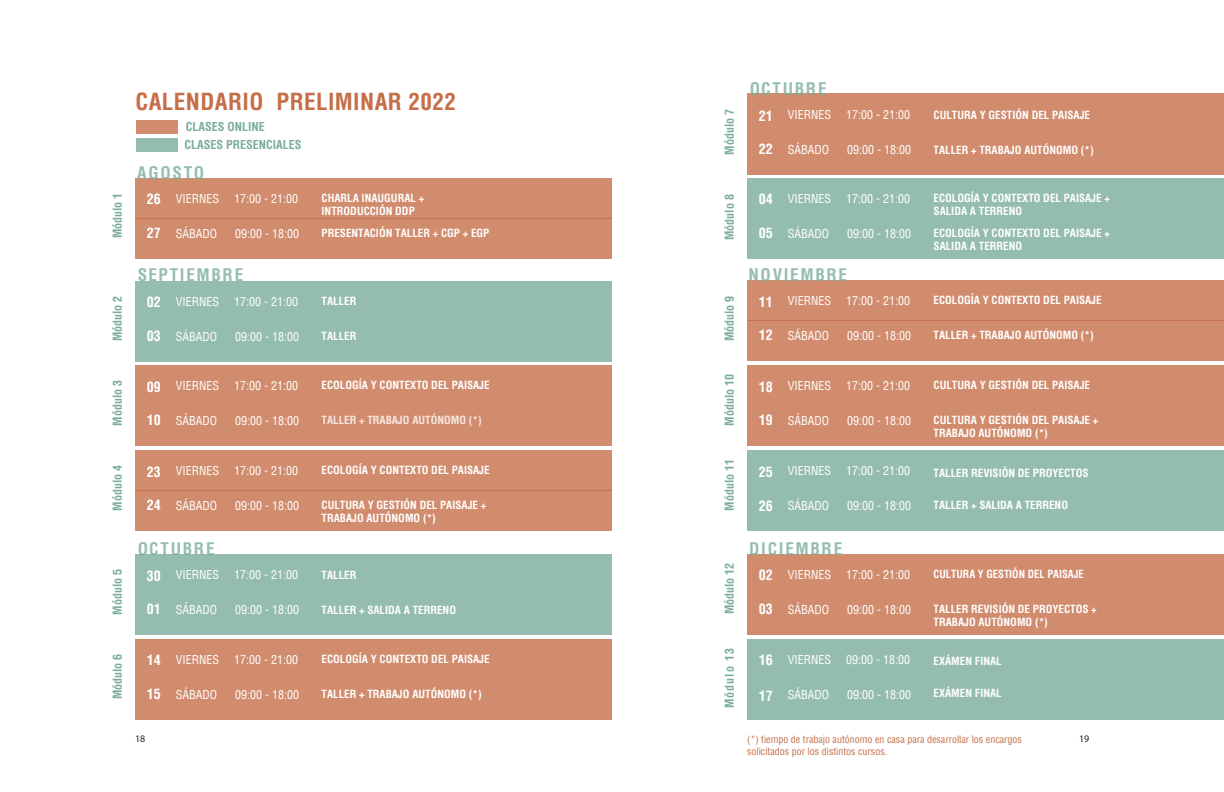
<style>
.page{position:relative;width:1224px;height:792px;background:#fff}
.page>*{position:absolute;margin:0;border:0;box-sizing:border-box;transform-origin:0 0}
.t1{font:700 condensed 23px "Helvetica";letter-spacing:.02em;color:#c66e49}
.t2{font:700 condensed 17px "Helvetica";letter-spacing:.1em;color:#7bad9c}
.t3{font:700 condensed 14px "Helvetica";color:#fff}
.t4{font:condensed 12px "Helvetica";color:#fff}
.t5{font:700 condensed 12px "Helvetica";color:#7bad9c}
.t6{font:700 condensed 12px "Helvetica";letter-spacing:.08em;color:#7bad9c}
.t7{font:700 condensed 11px "Helvetica";color:#fff}
.t8{font:700 condensed 11px "Helvetica";color:#fff;scale:.96 1}
.t9{font:condensed 10px/12px "Helvetica";color:#c66e49}
.t10{font:10px "Myriad Pro";color:#231f20}
</style>
<div class="page">
<div style="left:747px;top:450px;width:477px;height:81px;background:#95bdaf"></div>
<div style="left:135px;top:178px;width:477px;height:40px;background:#d18b6d"></div>
<div style="left:135px;top:639px;width:477px;height:80px;background:#d18b6d"></div>
<div style="left:135px;top:365px;width:477px;height:81px;background:#d18b6d"></div>
<div style="left:135px;top:281px;width:477px;height:80px;background:#95bdaf"></div>
<div style="left:135px;top:450px;width:477px;height:41px;background:#d18b6d"></div>
<div style="left:135px;top:555px;width:477px;height:80px;background:#95bdaf"></div>
<div style="left:747px;top:554px;width:477px;height:80px;background:#d18b6d"></div>
<div style="left:747px;top:134px;width:477px;height:41px;background:#d18b6d"></div>
<div style="left:747px;top:639px;width:477px;height:80px;background:#95bdaf"></div>
<div style="left:747px;top:321px;width:477px;height:40px;background:#d18b6d"></div>
<div style="left:747px;top:178px;width:477px;height:80px;background:#95bdaf"></div>
<div style="left:747px;top:365px;width:477px;height:81px;background:#d18b6d"></div>
<div style="left:135px;top:218px;width:477px;height:40px;background:#d18b6d"></div>
<div style="left:135px;top:491px;width:477px;height:40px;background:#d18b6d"></div>
<div style="left:747px;top:94px;width:477px;height:40px;background:#d18b6d"></div>
<div style="left:747px;top:280px;width:477px;height:41px;background:#d18b6d"></div>
<div style="left:136px;top:121px;width:41px;height:13px;background:#d18b6d"></div>
<div style="left:136px;top:139px;width:41px;height:13px;background:#95bdaf"></div>
<p class="t5" style="left:109px;top:238px;width:47px;rotate:-90deg">Módulo 1</p>
<p class="t5" style="left:109px;top:341px;width:47px;rotate:-90deg">Módulo 2</p>
<p class="t5" style="left:109px;top:426px;width:47px;rotate:-90deg">Módulo 3</p>
<p class="t5" style="left:109px;top:511px;width:47px;rotate:-90deg">Módulo 4</p>
<p class="t5" style="left:109px;top:615px;width:47px;rotate:-90deg">Módulo 5</p>
<p class="t5" style="left:109px;top:699px;width:47px;rotate:-90deg">Módulo 6</p>
<p class="t1" style="left:135px;top:87px;width:322px">CALENDARIO PRELIMINAR 2022</p>
<p class="t5" style="left:186px;top:119px;width:81px">CLASES ONLINE</p>
<p class="t5" style="left:185px;top:137px;width:119px">CLASES PRESENCIALES</p>
<p class="t5" style="left:721px;top:155px;width:47px;rotate:-90deg">Módulo 7</p>
<h2 class="t2" style="left:749px;top:78px;width:79px">OCTUBRE</h2>
<p class="t3" style="left:759px;top:106px;width:15px">21</p>
<p class="t3" style="left:759px;top:140px;width:15px">22</p>
<p class="t4" style="left:788px;top:107px;width:124px">VIERNES 17:00 - 21:00</p>
<p class="t4" style="left:788px;top:142px;width:43px">SÁBADO</p>
<p class="t4" style="left:847px;top:142px;width:65px">09:00 - 18:00</p>
<p class="t7" style="left:934px;top:107px;width:158px">CULTURA Y GESTIÓN DEL PAISAJE</p>
<p class="t7" style="left:934px;top:142px;width:162px">TALLER + TRABAJO AUTÓNOMO (*)</p>
<h2 class="t2" style="left:137px;top:162px;width:69px">AGOSTO</h2>
<p class="t3" style="left:147px;top:190px;width:15px">26</p>
<p class="t3" style="left:147px;top:224px;width:15px">27</p>
<p class="t4" style="left:176px;top:191px;width:45px">VIERNES</p>
<p class="t4" style="left:234px;top:191px;width:65px">17:00 - 21:00</p>
<p class="t4" style="left:176px;top:226px;width:43px">SÁBADO</p>
<p class="t4" style="left:235px;top:226px;width:65px">09:00 - 18:00</p>
<p class="t7" style="left:322px;top:191px;width:104px">CHARLA INAUGURAL +</p>
<p class="t7" style="left:322px;top:204px;width:95px">INTRODUCCIÓN DDP</p>
<p class="t7" style="left:322px;top:226px;width:169px">PRESENTACIÓN TALLER + CGP + EGP</p>
<p class="t5" style="left:721px;top:240px;width:47px;rotate:-90deg">Módulo 8</p>
<p class="t3" style="left:759px;top:190px;width:15px">04</p>
<p class="t3" style="left:759px;top:224px;width:15px">05</p>
<p class="t4" style="left:788px;top:191px;width:124px">VIERNES 17:00 - 21:00</p>
<p class="t4" style="left:788px;top:226px;width:43px">SÁBADO</p>
<p class="t4" style="left:847px;top:226px;width:65px">09:00 - 18:00</p>
<p class="t7" style="left:934px;top:191px;width:178px">ECOLOGÍA Y CONTEXTO DEL PAISAJE +</p>
<p class="t7" style="left:934px;top:204px;width:90px">SALIDA A TERRENO</p>
<p class="t7" style="left:934px;top:226px;width:178px">ECOLOGÍA Y CONTEXTO DEL PAISAJE +</p>
<p class="t7" style="left:934px;top:239px;width:90px">SALIDA A TERRENO</p>
<h2 class="t2" style="left:137px;top:264px;width:107px">SEPTIEMBRE</h2>
<h2 class="t2" style="left:749px;top:264px;width:100px">NOVIEMBRE</h2>
<p class="t3" style="left:147px;top:293px;width:15px">02</p>
<p class="t4" style="left:176px;top:294px;width:45px">VIERNES</p>
<p class="t4" style="left:234px;top:294px;width:65px">17:00 - 21:00</p>
<p class="t7" style="left:322px;top:294px;width:36px">TALLER</p>
<p class="t3" style="left:147px;top:327px;width:15px">03</p>
<p class="t4" style="left:176px;top:329px;width:43px">SÁBADO</p>
<p class="t4" style="left:235px;top:329px;width:65px">09:00 - 18:00</p>
<p class="t7" style="left:322px;top:329px;width:36px">TALLER</p>
<p class="t3" style="left:147px;top:377px;width:15px">09</p>
<p class="t4" style="left:176px;top:378px;width:45px">VIERNES</p>
<p class="t4" style="left:234px;top:378px;width:65px">17:00 - 21:00</p>
<p class="t7" style="left:322px;top:378px;width:170px">ECOLOGÍA Y CONTEXTO DEL PAISAJE</p>
<p class="t3" style="left:147px;top:411px;width:15px">10</p>
<p class="t4" style="left:176px;top:413px;width:43px">SÁBADO</p>
<p class="t4" style="left:235px;top:413px;width:65px">09:00 - 18:00</p>
<p class="t7" style="left:322px;top:413px;width:162px">TALLER + TRABAJO AUTÓNOMO (*)</p>
<p class="t3" style="left:147px;top:462px;width:15px">23</p>
<p class="t4" style="left:176px;top:463px;width:45px">VIERNES</p>
<p class="t4" style="left:234px;top:463px;width:65px">17:00 - 21:00</p>
<p class="t7" style="left:322px;top:463px;width:170px">ECOLOGÍA Y CONTEXTO DEL PAISAJE</p>
<p class="t3" style="left:147px;top:496px;width:15px">24</p>
<p class="t4" style="left:176px;top:498px;width:43px">SÁBADO</p>
<p class="t4" style="left:235px;top:498px;width:65px">09:00 - 18:00</p>
<p class="t7" style="left:322px;top:498px;width:166px">CULTURA Y GESTIÓN DEL PAISAJE +</p>
<p class="t7" style="left:322px;top:511px;width:116px">TRABAJO AUTÓNOMO (*)</p>
<p class="t5" style="left:721px;top:341px;width:47px;rotate:-90deg">Módulo 9</p>
<p class="t5" style="left:721px;top:426px;width:53px;rotate:-90deg">Módulo 10</p>
<p class="t5" style="left:721px;top:511px;width:53px;rotate:-90deg">Módulo 11</p>
<p class="t3" style="left:759px;top:292px;width:15px">11</p>
<p class="t4" style="left:788px;top:293px;width:124px">VIERNES 17:00 - 21:00</p>
<p class="t7" style="left:934px;top:293px;width:170px">ECOLOGÍA Y CONTEXTO DEL PAISAJE</p>
<p class="t3" style="left:759px;top:326px;width:15px">12</p>
<p class="t4" style="left:788px;top:328px;width:43px">SÁBADO</p>
<p class="t4" style="left:847px;top:328px;width:65px">09:00 - 18:00</p>
<p class="t7" style="left:934px;top:328px;width:162px">TALLER + TRABAJO AUTÓNOMO (*)</p>
<p class="t3" style="left:759px;top:377px;width:15px">18</p>
<p class="t4" style="left:788px;top:378px;width:124px">VIERNES 17:00 - 21:00</p>
<p class="t7" style="left:934px;top:378px;width:158px">CULTURA Y GESTIÓN DEL PAISAJE</p>
<p class="t3" style="left:759px;top:411px;width:15px">19</p>
<p class="t4" style="left:788px;top:413px;width:43px">SÁBADO</p>
<p class="t4" style="left:847px;top:413px;width:65px">09:00 - 18:00</p>
<p class="t7" style="left:934px;top:413px;width:166px">CULTURA Y GESTIÓN DEL PAISAJE +</p>
<p class="t7" style="left:934px;top:426px;width:116px">TRABAJO AUTÓNOMO (*)</p>
<p class="t3" style="left:759px;top:462px;width:15px">25</p>
<p class="t4" style="left:788px;top:463px;width:124px">VIERNES 17:00 - 21:00</p>
<p class="t7" style="left:934px;top:466px;width:156px">TALLER REVISIÓN DE PROYECTOS</p>
<p class="t3" style="left:759px;top:497px;width:15px">26</p>
<p class="t4" style="left:788px;top:498px;width:43px">SÁBADO</p>
<p class="t4" style="left:847px;top:498px;width:65px">09:00 - 18:00</p>
<p class="t7" style="left:934px;top:498px;width:136px">TALLER + SALIDA A TERRENO</p>
<h2 class="t2" style="left:137px;top:537px;width:79px">OCTUBRE</h2>
<h2 class="t2" style="left:749px;top:537px;width:94px">DICIEMBRE</h2>
<p class="t3" style="left:147px;top:566px;width:15px">30</p>
<p class="t3" style="left:147px;top:600px;width:15px">01</p>
<p class="t4" style="left:176px;top:567px;width:45px">VIERNES</p>
<p class="t4" style="left:234px;top:567px;width:65px">17:00 - 21:00</p>
<p class="t4" style="left:176px;top:602px;width:43px">SÁBADO</p>
<p class="t4" style="left:235px;top:602px;width:65px">09:00 - 18:00</p>
<p class="t7" style="left:322px;top:567px;width:36px">TALLER</p>
<p class="t7" style="left:322px;top:602px;width:136px">TALLER + SALIDA A TERRENO</p>
<p class="t5" style="left:721px;top:614px;width:53px;rotate:-90deg">Módulo 12</p>
<p class="t3" style="left:759px;top:566px;width:15px">02</p>
<p class="t3" style="left:759px;top:599px;width:15px">03</p>
<p class="t4" style="left:788px;top:567px;width:124px">VIERNES 17:00 - 21:00</p>
<p class="t4" style="left:788px;top:602px;width:43px">SÁBADO</p>
<p class="t4" style="left:847px;top:602px;width:65px">09:00 - 18:00</p>
<p class="t8" style="left:934px;top:567px;width:158px">CULTURA Y GESTIÓN DEL PAISAJE</p>
<p class="t7" style="left:934px;top:602px;width:165px">TALLER REVISIÓN DE PROYECTOS +</p>
<p class="t7" style="left:934px;top:614px;width:116px">TRABAJO AUTÓNOMO (*)</p>
<p class="t3" style="left:147px;top:651px;width:15px">14</p>
<p class="t3" style="left:147px;top:684px;width:15px">15</p>
<p class="t4" style="left:176px;top:652px;width:45px">VIERNES</p>
<p class="t4" style="left:234px;top:652px;width:65px">17:00 - 21:00</p>
<p class="t4" style="left:176px;top:687px;width:43px">SÁBADO</p>
<p class="t4" style="left:235px;top:687px;width:65px">09:00 - 18:00</p>
<p class="t7" style="left:322px;top:652px;width:170px">ECOLOGÍA Y CONTEXTO DEL PAISAJE</p>
<p class="t7" style="left:322px;top:687px;width:162px">TALLER + TRABAJO AUTÓNOMO (*)</p>
<p class="t6" style="left:721px;top:708px;width:61px;rotate:-90deg">Módulo 13</p>
<p class="t3" style="left:759px;top:651px;width:15px">16</p>
<p class="t3" style="left:759px;top:686px;width:15px">17</p>
<p class="t4" style="left:788px;top:652px;width:124px">VIERNES 09:00 - 18:00</p>
<p class="t4" style="left:788px;top:687px;width:43px">SÁBADO</p>
<p class="t4" style="left:847px;top:687px;width:65px">09:00 - 18:00</p>
<p class="t7" style="left:934px;top:654px;width:70px">EXÁMEN FINAL</p>
<p class="t7" style="left:934px;top:685px;width:70px">EXÁMEN FINAL</p>
<p class="t9" style="left:747px;top:733px;width:276px">(*) tiempo de trabajo autónomo en casa para desarrollar los encargos solicitados por los distintos cursos.</p>
<p class="t10" style="left:135px;top:733px;width:12px">18</p>
<p class="t10" style="left:1079px;top:733px;width:12px">19</p>
</div>
